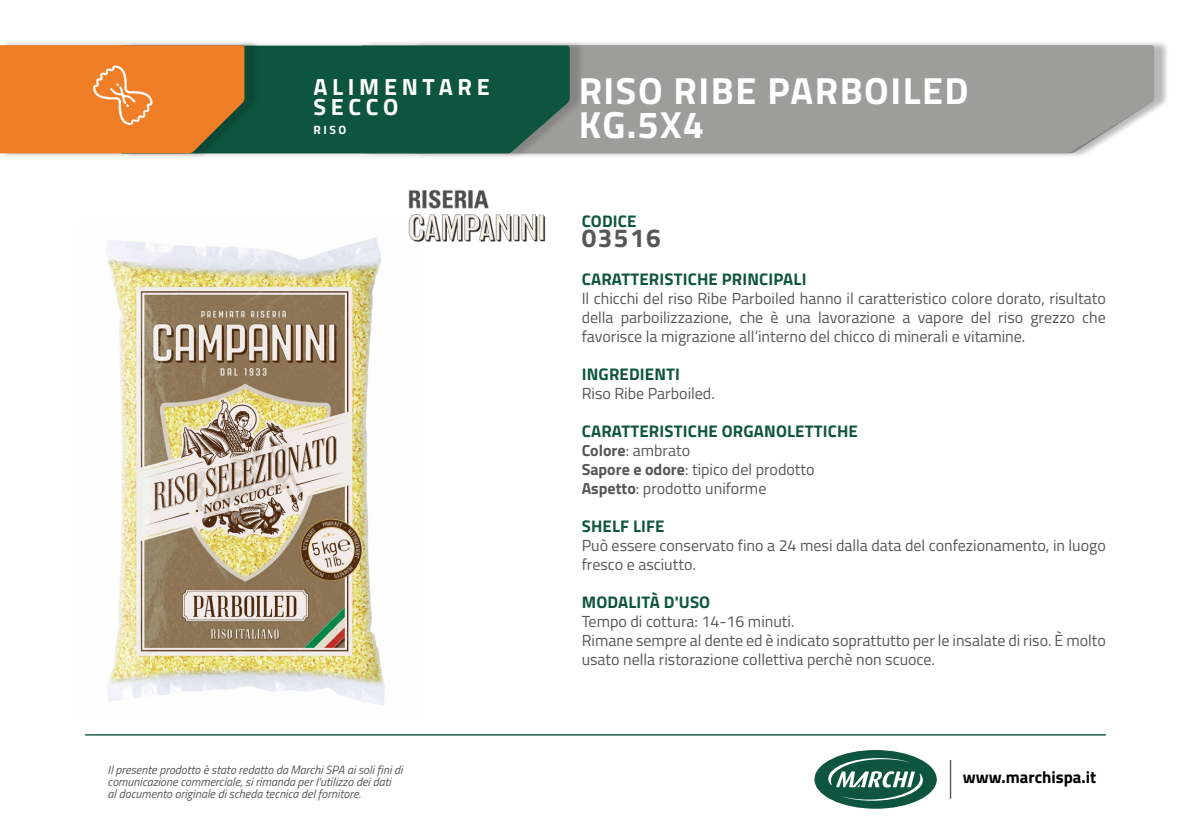
<style>
.page{position:relative;width:1191px;height:840px;background:#fff}
.page>*{position:absolute;margin:0;border:0;box-sizing:border-box;transform-origin:0 0}
.t1{font:700 37.8px/34.2px "Titillium Web";letter-spacing:.04em;color:#fff}
.t2{font:700 26px "Titillium Web";letter-spacing:.06em;color:#575756}
.t3{font:700 23.4px "Titillium Web";letter-spacing:.2em;color:#fff}
.t4{font:700 16.8px "Titillium Web";letter-spacing:.01em;color:#0e5540}
.t5{font:700 16.8px "Titillium Web";color:#000}
.t6{font:16px/19px "Titillium Web";color:#575756}
.t7{font:italic 12px/12px "Titillium Web";color:#575756}
.t8{font:700 12px "Titillium Web";color:#fff}
.s1{font-weight:700}
</style>
<div class="page">
<img style="left:106px;top:237px;width:279px;height:469px">
<div style="left:365px;top:40px;width:804px;height:119px;background:#000;opacity:.15"></div>
<div style="left:585px;top:45px;width:569px;height:108px;background:#9d9d9c"></div>
<div style="left:125px;top:40px;width:460px;height:119px;background:#000;opacity:.15"></div>
<div style="left:260px;top:46px;width:310px;height:107px;background:#0e5540"></div>
<div style="left:0;top:40px;width:260px;height:119px;background:#000;opacity:.15"></div>
<svg style="left:0;top:45px;width:244px;height:108px;background:#e37e2b"></svg>
<img style="left:408px;top:189px;width:138px;height:53px">
<hr style="left:949px;top:759px;width:2px;height:39px;background:#575756">
<div style="left:814px;top:749px;width:122px;height:59px;background:#0e5540;border-radius:50%"></div>
<svg style="left:828px;top:757px;width:95px;height:43px"></svg>
<hr style="left:85px;top:733px;width:1021px;height:2px;background:#0e5540">
<p class="t3" style="left:313px;top:69px;width:178px">ALIMENTARE</p>
<p class="t3" style="left:313px;top:89px;width:86px">SECCO</p>
<p class="t8" style="left:313px;top:121px;width:34px">RISO</p>
<p class="t7" style="left:108px;top:762px;width:296px">Il presente prodotto è stato redatto da Marchi SPA ai soli fini di comunicazione commerciale, si rimanda per l'utilizzo dei dati<br>al documento originale di scheda tecnica del fornitore.</p>
<p class="t1" style="left:578px;top:71px;width:391px">RISO RIBE PARBOILED</p>
<p class="t1" style="left:582px;top:71px;width:473px">LE CAMEMBE T LONG LIFE<br>G.125 X24</p>
<p class="t1" style="left:578px;top:105px;width:127px">KG.5X4</p>
<p class="t4" style="left:582px;top:208px;width:56px">CODICE</p>
<p class="t2" style="left:581px;top:218px;width:81px">03516</p>
<p class="t4" style="left:582px;top:266px;width:226px">CARATTERISTICHE PRINCIPALI</p>
<p class="t6" style="left:581px;top:288px;width:526px;text-align:justify">Il chicchi del riso Ribe Parboiled hanno il caratteristico colore dorato, risultato della parboilizzazione, che è una lavorazione a vapore del riso grezzo che favorisce la migrazione all’interno del chicco di minerali e vitamine.</p>
<p class="t4" style="left:582px;top:361px;width:100px">INGREDIENTI</p>
<p class="t6" style="left:581px;top:383px;width:135px">Riso Ribe Parboiled.</p>
<p class="t4" style="left:582px;top:418px;width:278px">CARATTERISTICHE ORGANOLETTICHE</p>
<p class="t6" style="left:581px;top:440px;width:110px"><span class="s1">Colore</span>: ambrato</p>
<p class="t6" style="left:581px;top:459px;width:234px"><span class="s1">Sapore e odore</span>: tipico del prodotto</p>
<p class="t6" style="left:581px;top:478px;width:186px"><span class="s1">Aspetto</span>: prodotto uniforme</p>
<p class="t4" style="left:582px;top:513px;width:84px">SHELF LIFE</p>
<p class="t6" style="left:581px;top:535px;width:526px">Può essere conservato fino a 24 mesi dalla data del confezionamento, in luogo fresco e asciutto.</p>
<p class="t4" style="left:582px;top:589px;width:130px">MODALITÀ D'USO</p>
<p class="t6" style="left:581px;top:611px;width:214px">Tempo di cottura: 14-16 minuti.</p>
<p class="t6" style="left:581px;top:630px;width:526px">Rimane sempre al dente ed è indicato soprattutto per le insalate di riso. È molto usato nella ristorazione collettiva perchè non scuoce.</p>
<p class="t5" style="left:963px;top:764px;width:135px">www.marchispa.it</p>
</div>
